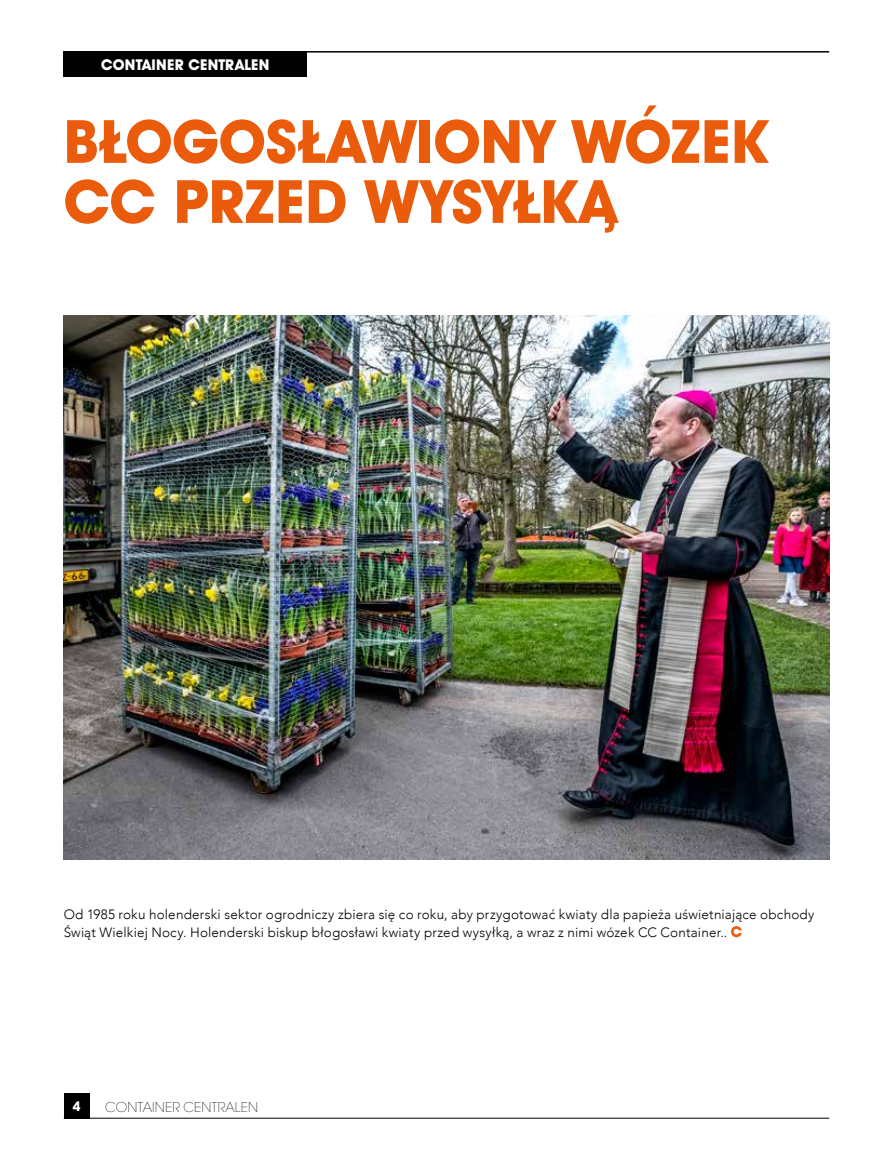
<style>
.page{position:relative;width:893px;height:1170px;background:#fff}
.page>*{position:absolute;margin:0;border:0;box-sizing:border-box;transform-origin:0 0}
.t1{font:700 60px/60px "Avant Garde IT Cby BT";color:#ea5b0b}
.t2{font:700 15px "Avant Garde IT Cby BT";letter-spacing:.015em;color:#fff}
.t3{font:300 13.5px/18px "Avenir";letter-spacing:.015em;color:#000}
.t4{font:200 13.5px "Avant Garde LT";letter-spacing:.01em;color:#000}
.t5{font:700 13.5px "Avant Garde IT Cby BT";color:#fff}
.s1{font-family:"Avant Garde IT Cby BT";font-weight:700;font-size:15px;color:#ea5b0b}
</style>
<div class="page">
<hr style="left:64px;top:51px;width:765px;height:2px;background:#000">
<hr style="left:64px;top:1117px;width:765px;height:1px;background:#000">
<div style="left:64px;top:51px;width:243px;height:26px;background:#000"></div>
<div style="left:64px;top:1093px;width:25px;height:25px;background:#000"></div>
<img style="left:64px;top:315px;width:765px;height:544px">
<p class="t2" style="left:101px;top:55px;width:170px">CONTAINER CENTRALEN</p>
<h1 class="t1" style="left:64px;top:111px;width:705px">BŁOGOSŁAWIONY WÓZEK<br>CC PRZED WYSYŁKA,</h1>
<p class="t3" style="left:64px;top:904px;width:752px">Od 1985 roku holenderski sektor ogrodniczy zbiera się co roku, aby przygotować kwiaty dla papieża uświetniające obchody<br>Świąt Wielkiej Nocy. Holenderski biskup błogosławi kwiaty przed wysyłką, a wraz z nimi wózek CC Container.. <span class="s1">C</span></p>
<p class="t5" style="left:73px;top:1098px;width:10px">4</p>
<p class="t4" style="left:105px;top:1098px;width:154px">CONTAINER CENTRALEN</p>
</div>
